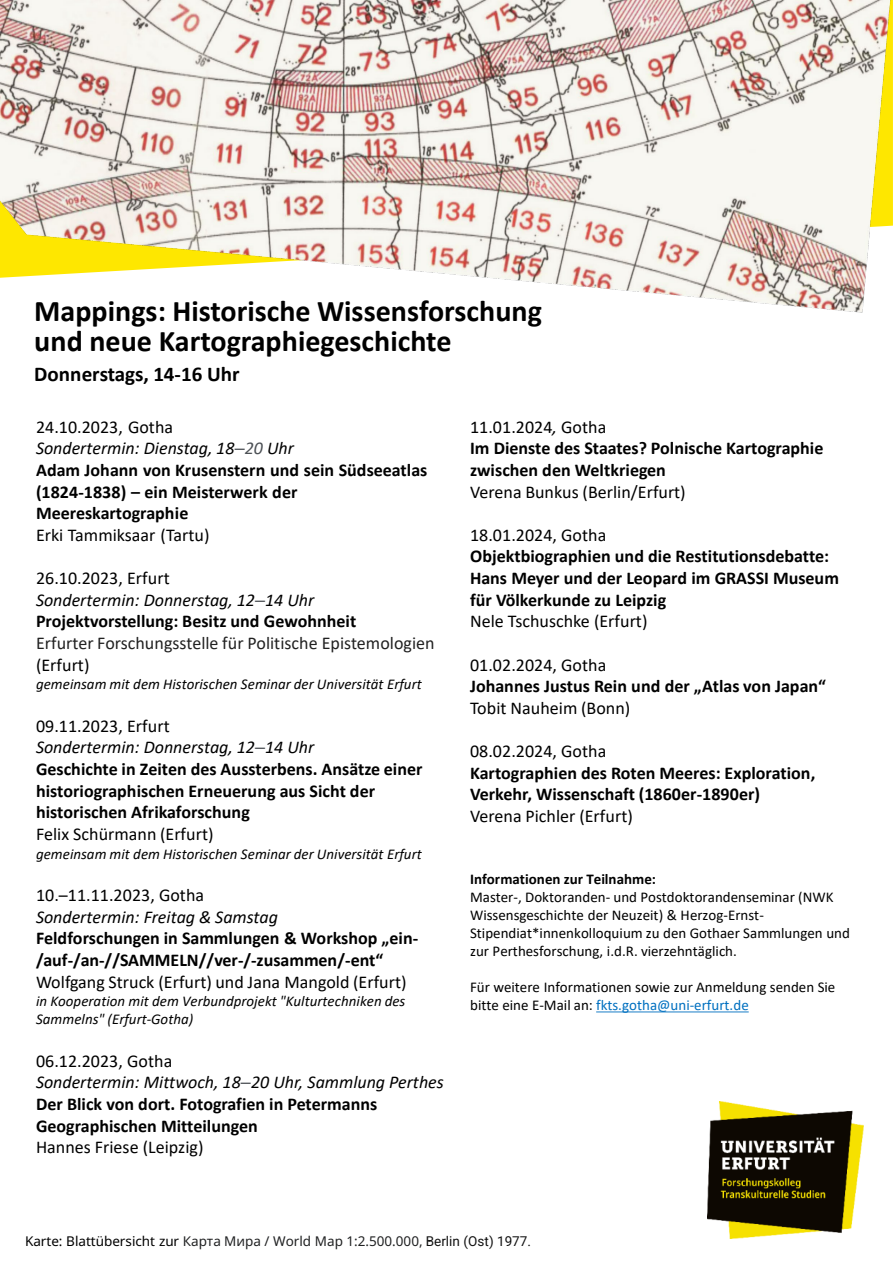
<style>
.page{position:relative;width:893px;height:1264px;background:#fff}
.page>*{position:absolute;margin:0;border:0;box-sizing:border-box;transform-origin:0 0}
.t1{font:700 30px "Calibri";color:#000}
.t2{font:700 21px "Calibri";letter-spacing:-.005em;color:#000}
.t3{font:700 18px/21.6px "Calibri";color:#000}
.t4{font:18px "Calibri";letter-spacing:.005em;color:#000}
.t5{font:italic 18px "Calibri";letter-spacing:-.005em;color:#000}
.t6{font:18px/21.6px "Calibri";color:#212121}
.t7{font:15px/18px "Calibri";color:#000}
.t8{font:italic 15px/18px "Calibri";letter-spacing:.005em;color:#000}
.t9{font:700 15px "Calibri";letter-spacing:.005em;color:#000}
.t10{font:13.5px "Noto Sans";color:#202122}
.s1{font-style:italic}
.s2{font-weight:400;font-style:italic}
.s3{font-family:"Arial";font-weight:400;color:#4d5156}
.s4{font-weight:400;font-style:italic;color:#4d5156}
.s5{font-weight:400}
.s6{font-family:"Arial";font-style:normal;color:#4d5156}
.s7{color:#000}
.s8{color:#0070c0}
.s9{font-family:"Roboto";color:#111}
</style>
<div class="page">
<img style="left:0;top:0;width:892px;height:313px">
<img style="left:707px;top:1101px;width:156px;height:137px">
<svg style="left:596px;top:1011px;width:152px;height:1px"></svg>
<p class="t1" style="left:34px;top:290px;width:509px">Mappings: Historische Wissensforschung</p>
<p class="t1" style="left:34px;top:320px;width:418px">und neue Kartographiegeschichte</p>
<p class="t2" style="left:34px;top:359px;width:207px">Donnerstags, 14-16 Uhr</p>
<p class="t4" style="left:470px;top:414px;width:138px">11.01.2024<span class="s1">,</span> Gotha</p>
<p class="t3" style="left:470px;top:437px;width:355px">Im Dienste des Staates? Polnische Kartographie zwischen den Weltkriegen</p>
<p class="t4" style="left:470px;top:479px;width:217px">Verena Bunkus (Berlin/Erfurt)</p>
<p class="t4" style="left:470px;top:522px;width:138px">18.01.2024, Gotha</p>
<p class="t3" style="left:470px;top:545px;width:370px">Objektbiographien und die Restitutionsdebatte:<br>Hans Meyer und der Leopard im GRASSI Museum für Völkerkunde zu Leipzig</p>
<p class="t4" style="left:470px;top:608px;width:179px">Nele Tschuschke (Erfurt)</p>
<p class="t4" style="left:470px;top:652px;width:138px">01.02.2024, Gotha</p>
<p class="t3" style="left:470px;top:675px;width:357px">Johannes Justus Rein und der „Atlas von Japan“</p>
<p class="t4" style="left:470px;top:695px;width:162px">Tobit Nauheim (Bonn)</p>
<p class="t4" style="left:470px;top:738px;width:138px">08.02.2024, Gotha</p>
<p class="t3" style="left:470px;top:761px;width:347px">Kartographien des Roten Meeres: Exploration,<br>Verkehr, Wissenschaft (1860er-1890er)</p>
<p class="t4" style="left:470px;top:803px;width:164px">Verena Pichler (Erfurt)</p>
<p class="t4" style="left:36px;top:414px;width:139px">24.10.2023, Gotha</p>
<p class="t3" style="left:36px;top:437px;width:393px"><span class="s2">Sondertermin: Dienstag, 18</span><span class="s3">–</span><span class="s4">20</span> <span class="s2">Uhr<br></span>Adam Johann von Krusenstern und sein Südseeatlas (1824-1838) – ein Meisterwerk der Meereskartographie<br><span class="s5">Erki Tammiksaar (Tartu)</span></p>
<p class="t4" style="left:36px;top:565px;width:135px">26.10.2023, Erfurt</p>
<p class="t5" style="left:36px;top:587px;width:280px">Sondertermin: Donnerstag, 12<span class="s6">–</span>14 Uhr</p>
<p class="t3" style="left:36px;top:610px;width:322px">Projektvorstellung: Besitz und Gewohnheit</p>
<p class="t6" style="left:36px;top:631px;width:400px">Erfurter Forschungsstelle für Politische Epistemologien <span class="s7">(Erfurt)</span></p>
<p class="t8" style="left:36px;top:674px;width:387px">gemeinsam mit dem Historischen Seminar der Universität Erfurt</p>
<p class="t4" style="left:36px;top:713px;width:135px">09.11.2023, Erfurt</p>
<p class="t5" style="left:36px;top:734px;width:280px">Sondertermin: Donnerstag, 12<span class="s6">–</span>14 Uhr</p>
<p class="t3" style="left:36px;top:757px;width:388px">Geschichte in Zeiten des Aussterbens. Ansätze einer historiographischen Erneuerung aus Sicht der historischen Afrikaforschung</p>
<p class="t4" style="left:36px;top:821px;width:179px">Felix Schürmann (Erfurt)</p>
<p class="t8" style="left:36px;top:843px;width:387px">gemeinsam mit dem Historischen Seminar der Universität Erfurt</p>
<p class="t4" style="left:36px;top:882px;width:170px">10.–11.11.2023, Gotha</p>
<p class="t5" style="left:36px;top:904px;width:243px">Sondertermin: Freitag &amp; Samstag</p>
<p class="t3" style="left:36px;top:927px;width:384px">Feldforschungen in Sammlungen &amp; Workshop „ein-/auf-/an-//SAMMELN//ver-/-zusammen/-ent“</p>
<p class="t4" style="left:36px;top:968px;width:372px">Wolfgang Struck (Erfurt) und Jana Mangold (Erfurt)</p>
<p class="t8" style="left:36px;top:991px;width:371px">in Kooperation mit dem Verbundprojekt "Kulturtechniken des<br>Sammelns" (Erfurt-Gotha)</p>
<p class="t4" style="left:36px;top:1048px;width:138px">06.12.2023, Gotha</p>
<p class="t5" style="left:36px;top:1069px;width:409px">Sondertermin: Mittwoch, 18<span class="s6">–</span>20 Uhr, Sammlung Perthes</p>
<p class="t3" style="left:36px;top:1092px;width:343px">Der Blick von dort. Fotografien in Petermanns<br>Geographischen Mitteilungen</p>
<p class="t4" style="left:36px;top:1134px;width:169px">Hannes Friese (Leipzig)</p>
<p class="t9" style="left:470px;top:868px;width:187px">Informationen zur Teilnahme:</p>
<p class="t7" style="left:470px;top:887px;width:381px">Master-, Doktoranden- und Postdoktorandenseminar (NWK Wissensgeschichte der Neuzeit) &amp; Herzog-Ernst-Stipendiat*innenkolloquium zu den Gothaer Sammlungen und zur Perthesforschung, i.d.R. vierzehntäglich.</p>
<p class="t7" style="left:470px;top:977px;width:367px">Für weitere Informationen sowie zur Anmeldung senden Sie bitte eine E-Mail an: <span class="s8">fkts.gotha@uni-erfurt.de</span></p>
<p class="t10" style="left:25px;top:1231px;width:507px"><span class="s7">Karte: Blattübersicht zur</span> Карта Мира / World Map 1:2.500.000, <span class="s9">Berlin (Ost) 1977.</span></p>
</div>
